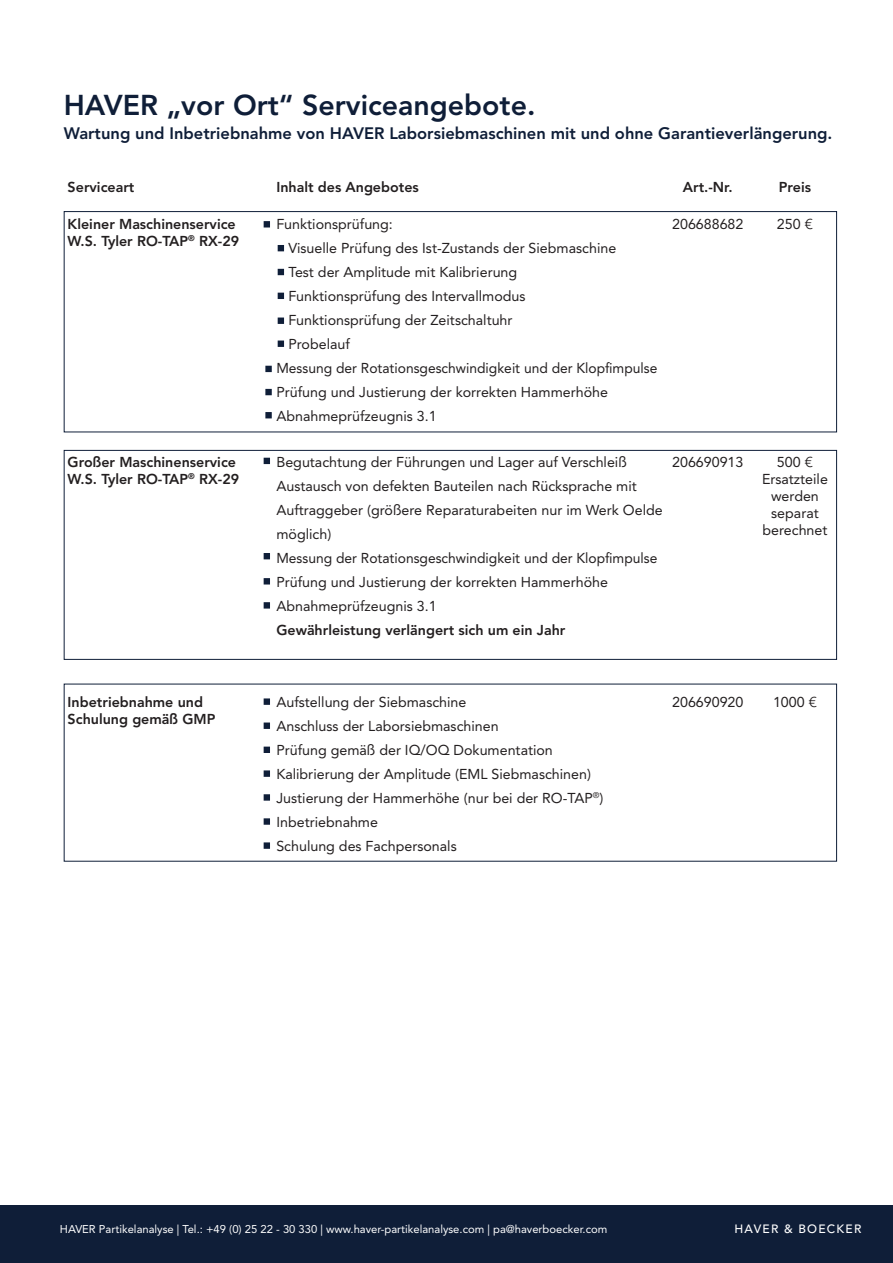
<style>
.page{position:relative;width:893px;height:1263px;background:#fff}
.page>*{position:absolute;margin:0;border:0;box-sizing:border-box;transform-origin:0 0}
.t1{font:800 28.5px "Avenir LT Std";color:#0f1e38}
.t2{font:800 16.5px "Avenir LT Std";color:#0f1e38}
.t3{font:14.25px/24px "Avenir LT Std";color:#231f20}
.t4{font:800 14.25px/17.1px "Avenir LT Std";color:#231f20}
.t5{font:500 12px "Avenir LT Std";letter-spacing:.1em;color:#fff}
.t6{font:11.25px "Avenir LT Std";color:#fff}
</style>
<div class="page">
<div style="left:0;top:1205px;width:893px;height:58px;background:#0f1e38"></div>
<div style="left:64px;top:211px;width:773px;height:221px;border:1px solid #0f1e38"></div>
<div style="left:64px;top:450px;width:773px;height:210px;border:1px solid #0f1e38"></div>
<svg style="left:278px;top:317px;width:6px;height:7px"></svg>
<svg style="left:278px;top:245px;width:6px;height:6px"></svg>
<svg style="left:278px;top:269px;width:6px;height:6px"></svg>
<svg style="left:278px;top:293px;width:6px;height:6px"></svg>
<svg style="left:264px;top:698px;width:6px;height:7px"></svg>
<svg style="left:264px;top:722px;width:6px;height:7px"></svg>
<svg style="left:264px;top:747px;width:6px;height:6px"></svg>
<svg style="left:264px;top:770px;width:6px;height:7px"></svg>
<svg style="left:264px;top:794px;width:6px;height:7px"></svg>
<svg style="left:264px;top:818px;width:6px;height:7px"></svg>
<svg style="left:264px;top:842px;width:6px;height:7px"></svg>
<svg style="left:278px;top:340px;width:6px;height:7px"></svg>
<svg style="left:265px;top:366px;width:7px;height:6px"></svg>
<svg style="left:265px;top:389px;width:7px;height:6px"></svg>
<svg style="left:265px;top:412px;width:7px;height:6px"></svg>
<svg style="left:264px;top:221px;width:6px;height:6px"></svg>
<svg style="left:264px;top:458px;width:6px;height:6px"></svg>
<svg style="left:264px;top:553px;width:6px;height:6px"></svg>
<svg style="left:264px;top:578px;width:6px;height:6px"></svg>
<svg style="left:264px;top:602px;width:6px;height:7px"></svg>
<h1 class="t1" style="left:64px;top:88px;width:473px">HAVER „vor Ort“ Serviceangebote.</h1>
<p class="t2" style="left:64px;top:124px;width:770px">Wartung und Inbetriebnahme von HAVER Laborsiebmaschinen mit und ohne Garantieverlängerung.</p>
<p class="t4" style="left:68px;top:179px;width:68px">Serviceart</p>
<p class="t4" style="left:276px;top:179px;width:144px">Inhalt des Angebotes</p>
<p class="t4" style="left:683px;top:179px;width:51px">Art.-Nr.</p>
<p class="t4" style="left:779px;top:179px;width:34px">Preis</p>
<p class="t4" style="left:68px;top:216px;width:173px">Kleiner Maschinenservice<br>W.S. Tyler RO-TAP<sup>®</sup> RX-29</p>
<p class="t3" style="left:276px;top:212px;width:118px">Funktionsprüfung:</p>
<p class="t3" style="left:672px;top:212px;width:73px">206688682</p>
<p class="t3" style="left:777px;top:212px;width:37px">250 €</p>
<p class="t3" style="left:288px;top:236px;width:329px">Visuelle Prüfung des Ist-Zustands der Siebmaschine</p>
<p class="t3" style="left:288px;top:260px;width:230px">Test der Amplitude mit Kalibrierung</p>
<p class="t3" style="left:288px;top:284px;width:239px">Funktionsprüfung des Intervallmodus</p>
<p class="t3" style="left:288px;top:308px;width:226px">Funktionsprüfung der Zeitschaltuhr</p>
<p class="t3" style="left:288px;top:332px;width:63px">Probelauf</p>
<p class="t3" style="left:276px;top:356px;width:383px">Messung der Rotationsgeschwindigkeit und der Klopfimpulse</p>
<p class="t3" style="left:276px;top:380px;width:333px">Prüfung und Justierung der korrekten Hammerhöhe</p>
<p class="t3" style="left:276px;top:404px;width:162px">Abnahmeprüfzeugnis 3.1</p>
<p class="t4" style="left:68px;top:453px;width:173px">Großer Maschinenservice<br>W.S. Tyler RO-TAP<sup>®</sup> RX-29</p>
<p class="t3" style="left:276px;top:450px;width:388px">Begutachtung der Führungen und Lager auf Verschleiß Austausch von defekten Bauteilen nach Rücksprache mit Auftraggeber (größere Reparaturabeiten nur im Werk Oelde möglich)<br>Messung der Rotationsgeschwindigkeit und der Klopfimpulse Prüfung und Justierung der korrekten Hammerhöhe Abnahmeprüfzeugnis 3.1</p>
<p class="t4" style="left:276px;top:621px;width:290px">Gewährleistung verlängert sich um ein Jahr</p>
<p class="t3" style="left:672px;top:450px;width:73px">206690913</p>
<p class="t3" style="left:762px;top:453px;width:67px;line-height:17.1px;text-align:center">500 €<br>Ersatzteile werden separat berechnet</p>
<p class="t4" style="left:68px;top:693px;width:149px">Inbetriebnahme und<br>Schulung gemäß GMP</p>
<p class="t3" style="left:276px;top:690px;width:329px">Aufstellung der Siebmaschine<br>Anschluss der Laborsiebmaschinen<br>Prüfung gemäß der IQ/OQ Dokumentation Kalibrierung der Amplitude (EML Siebmaschinen)<br>Justierung der Hammerhöhe (nur bei der RO-TAP<sup>®</sup>)<br>Inbetriebnahme<br>Schulung des Fachpersonals</p>
<p class="t3" style="left:672px;top:690px;width:73px">206690920</p>
<p class="t3" style="left:773px;top:690px;width:45px">1000 €</p>
<p class="t6" style="left:60px;top:1222px;width:549px">HAVER Partikelanalyse | Tel.: +49 (0) 25 22 - 30 330 | www.haver-partikelanalyse.com | pa@haverboecker.com</p>
<p class="t5" style="left:734px;top:1222px;width:128px">HAVER &amp; BOECKER</p>
</div>
